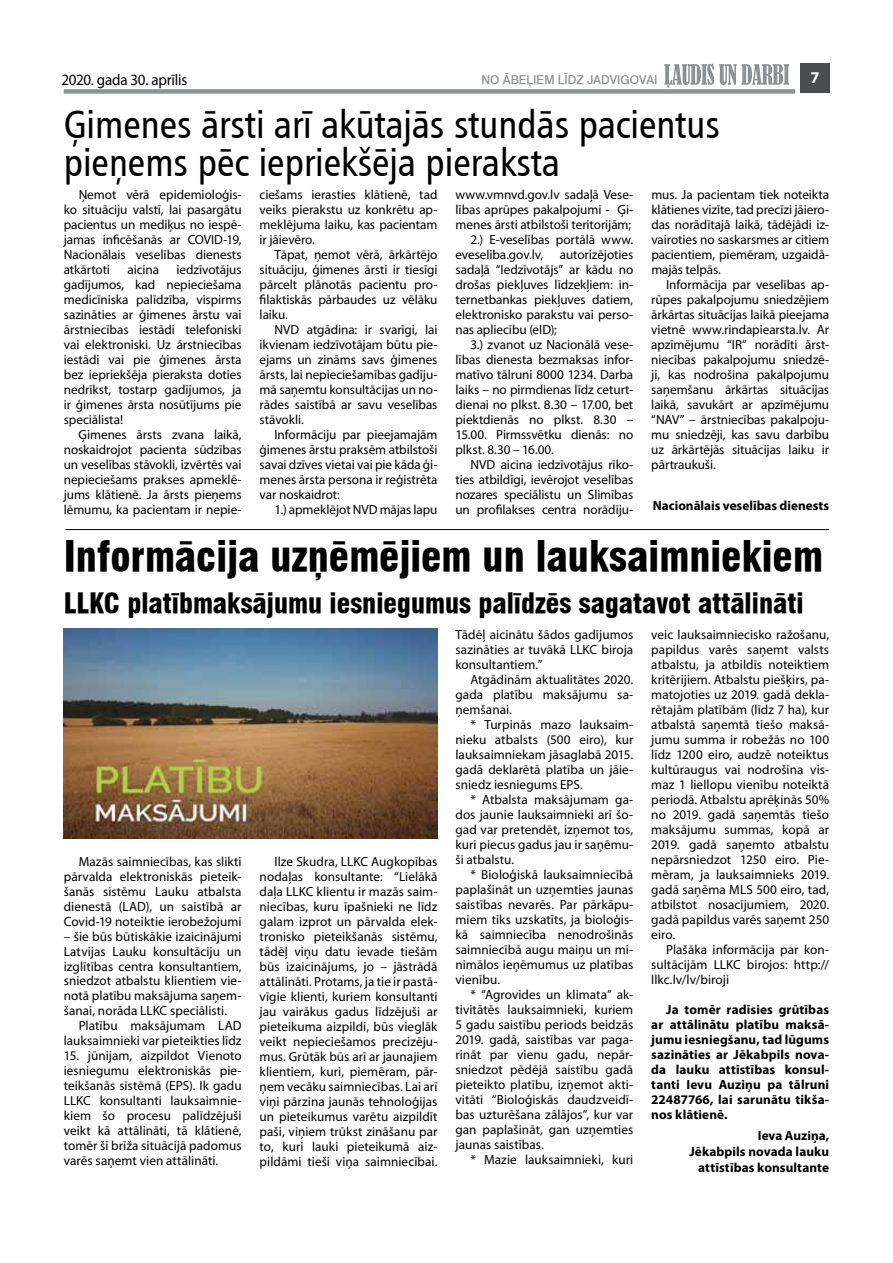
<style>
.page{position:relative;width:893px;height:1263px;background:#fff}
.page>*{position:absolute;margin:0;border:0;box-sizing:border-box;transform-origin:0 0}
.t1{font:900 condensed 40.5px "Swiss 721 TL";color:#000}
.t2{font:39px/37.5px "Humanist 777 TL Roman Condensed B";color:#000}
.t3{font:900 condensed 27px "Swiss 721 TL";color:#000}
.t4{font:700 16.5px "Myriad Pro";color:#fff}
.t5{font:15.75px "Myriad Pro";letter-spacing:-.015em;color:#000;scale:.95 1}
.t6{font:13.2px/15px "Myriad Pro";color:#000;text-align:justify}
.t7{font:700 13.2px/15px "Myriad Pro";letter-spacing:.005em;color:#000;text-align:justify}
.t8{font:500 12px "Swiss 721 TL";color:#8e9196}
</style>
<div class="page">
<div style="left:64px;top:89px;width:731px;height:5px;background:#8e9196"></div>
<div style="left:800px;top:64px;width:29px;height:29px;background:#4b4d50"></div>
<svg style="left:664px;top:64px;width:125px;height:24px"></svg>
<img style="left:64px;top:628px;width:373px;height:211px">
<hr style="left:66px;top:529px;width:763px;height:1px;background:#000">
<p class="t5" style="left:62px;top:70px;width:134px">2020. gada 30. aprīlis</p>
<p class="t8" style="left:481px;top:73px;width:178px">NO ĀBEĻIEM LĪDZ JADVIGOVAI</p>
<p class="t4" style="left:810px;top:67px;width:11px">7</p>
<h2 class="t2" style="left:64px;top:105px;width:658px">Ģimenes ārsti arī akūtajās stundās pacientus pieņems pēc iepriekšēja pieraksta</h2>
<p class="t6" style="left:64px;top:187px;width:179px;text-indent:15px">Ņemot vērā epidemioloģis&shy;ko situāciju valstī, lai pasargātu pacientus un mediķus no iespē&shy;jamas inficēšanās ar COVID-19, Nacionālais veselības dienests atkārtoti</p>
<p class="t6" style="left:651px;top:186px;width:179px">mus. Ja pacientam tiek noteikta klātienes vizīte, tad precīzi jāiero&shy;das norādītajā laikā, tādējādi iz&shy;vairoties no saskarsmes ar citiem pacientiem, piemēram, uzgaidā&shy;majās telpās.</p>
<p class="t6" style="left:651px;top:276px;width:179px;text-indent:15px">Informācija par veselības ap&shy;rūpes pakalpojumu sniedzējiem ārkārtas situācijas laikā pieejama vietnē www.rindapiearsta.lv. Ar apzīmējumu “IR” norādīti ārst&shy;niecības pakalpojumu sniedzē&shy;ji, kas nodrošina pakalpojumu saņemšanu ārkārtas situācijas laikā, savukārt ar apzīmējumu “NAV” – ārstniecības pakalpoju&shy;mu sniedzēji, kas savu darbību uz ārkārtējās situācijas laiku ir pārtraukuši.</p>
<p class="t7" style="left:653px;top:498px;width:178px">Nacionālais veselības dienests</p>
<h1 class="t1" style="left:64px;top:532px;width:761px">Informācija uzņēmējiem un lauksaimniekiem</h1>
<h3 class="t3" style="left:64px;top:587px;width:741px">LLKC platībmaksājumu iesniegumus palīdzēs sagatavot attālināti</h3>
<p class="t6" style="left:455px;top:187px;width:179px">www.vmnvd.gov.lv sadaļā Vese-</p>
<p class="t6" style="left:455px;top:202px;width:179px">lības aprūpes pakalpojumi - Ģi-</p>
<p class="t6" style="left:455px;top:217px;width:177px">menes ārsti atbilstoši teritorijām;</p>
<p class="t6" style="left:470px;top:232px;width:164px">2.) E-veselības portālā www.</p>
<p class="t6" style="left:455px;top:247px;width:89px">eveseliba.gov.lv,</p>
<p class="t6" style="left:260px;top:187px;width:179px">ciešams ierasties klātienē, tad veiks pierakstu uz konkrētu ap&shy;meklējuma laiku, kas pacientam ir jāievēro.</p>
<p class="t6" style="left:260px;top:247px;width:179px;text-indent:15px">Tāpat, ņemot vērā, ārkārtējo situāciju, ģimenes ārsti ir tiesīgi pārcelt plānotās pacientu pro&shy;filaktiskās pārbaudes uz vēlāku laiku.</p>
<p class="t6" style="left:260px;top:322px;width:179px;text-indent:15px">NVD atgādina: ir svarīgi, lai ikvienam iedzīvotājam būtu pie&shy;ejams un zināms savs ģimenes ārsts, lai nepieciešamības gadīju&shy;mā saņemtu konsultācijas un no&shy;rādes saistībā ar savu veselības stāvokli.</p>
<p class="t6" style="left:260px;top:427px;width:179px;text-indent:15px">Informāciju par pieejamajām ģimenes ārstu praksēm atbilstoši savai dzīves vietai vai pie kāda ģi&shy;menes ārsta persona ir reģistrēta var noskaidrot:</p>
<p class="t6" style="left:274px;top:502px;width:164px">1.) apmeklējot NVD mājas lapu</p>
<p class="t6" style="left:455px;top:247px;width:179px;text-indent:104px">autorizējoties sadaļā “Iedzīvotājs” ar kādu no drošas piekļuves līdzekļiem: in&shy;ternetbankas piekļuves datiem, elektronisko parakstu vai perso&shy;nas apliecību (eID);</p>
<p class="t6" style="left:455px;top:337px;width:179px;text-indent:15px">3.) zvanot uz Nacionālā vese&shy;lības dienesta bezmaksas infor&shy;matīvo tālruni 8000 1234. Darba laiks – no pirmdienas līdz ceturt&shy;dienai no plkst. 8.30 – 17.00, bet piektdienās no plkst. 8.30 – 15.00. Pirmssvētku dienās: no plkst. 8.30 – 16.00.</p>
<p class="t6" style="left:455px;top:456px;width:179px;text-indent:15px">NVD aicina iedzīvotājus rīko&shy;ties atbildīgi, ievērojot veselības nozares speciālistu un Slimības un profilakses centra norādīju-</p>
<p class="t6" style="left:64px;top:262px;width:179px;text-indent:113px">iedzīvotājus gadījumos, kad nepieciešama medicīniska palīdzība, vispirms sazināties ar ģimenes ārstu vai ārstniecības iestādi telefoniski vai elektroniski. Uz ārstniecības iestādi vai pie ģimenes ārsta bez iepriekšēja pieraksta doties nedrīkst, tostarp gadījumos, ja ir ģimenes ārsta nosūtījums pie speciālista!</p>
<p class="t6" style="left:64px;top:427px;width:179px;text-indent:15px">Ģimenes ārsts zvana laikā, noskaidrojot pacienta sūdzības un veselības stāvokli, izvērtēs vai nepieciešams prakses apmeklē&shy;jums klātienē. Ja ārsts pieņems lēmumu, ka pacientam ir nepie-</p>
<p class="t6" style="left:127px;top:262px;width:33px">aicina</p>
<p class="t6" style="left:64px;top:853px;width:179px;text-indent:15px">Mazās saimniecības, kas slikti pārvalda elektroniskās pieteik&shy;šanās sistēmu Lauku atbalsta dienestā (LAD), un saistībā ar Covid-19 noteiktie ierobežojumi</p>
<p class="t6" style="left:64px;top:928px;width:179px">– šie būs būtiskākie izaicinājumi Latvijas Lauku konsultāciju un izglītības centra konsultantiem, sniedzot atbalstu klientiem vie&shy;notā platību maksājuma saņem&shy;šanai, norāda LLKC speciālisti.</p>
<p class="t6" style="left:64px;top:1018px;width:179px;text-align:right">Platību maksājumam LAD lauksaimnieki var pieteikties līdz</p>
<p class="t6" style="left:64px;top:1048px;width:179px">15. jūnijam, aizpildot Vienoto iesniegumu elektroniskās pie&shy;teikšanās sistēmā (EPS). Ik gadu LLKC konsultanti lauksaimnie&shy;kiem šo procesu palīdzējuši veikt kā attālināti, tā klātienē, tomēr šī brīža situācijā padomus varēs saņemt vien attālināti.</p>
<p class="t6" style="left:260px;top:853px;width:179px;text-indent:15px">Ilze Skudra, LLKC Augkopības nodaļas konsultante: “Lielākā daļa LLKC klientu ir mazās saim&shy;niecības, kuru īpašnieki ne līdz galam izprot un pārvalda elek&shy;tronisko pieteikšanās sistēmu, tādēļ viņu datu ievade tiešām būs izaicinājums, jo – jāstrādā attālināti. Protams, ja tie ir pastā&shy;vīgie klienti, kuriem konsultanti jau vairākus gadus līdzējuši ar pieteikuma aizpildi, būs vieglāk veikt nepieciešamos precizēju&shy;mus. Grūtāk būs arī ar jaunajiem klientiem, kuri, piemēram, pār&shy;ņem vecāku saimniecības. Lai arī viņi pārzina jaunās tehnoloģijas un pieteikumus varētu aizpildīt paši, viņiem trūkst zināšanu par to, kuri lauki pieteikumā aiz&shy;pildāmi tieši viņa saimniecībai.</p>
<p class="t6" style="left:455px;top:627px;width:179px">Tādēļ aicinātu šādos gadījumos sazināties ar tuvākā LLKC biroja konsultantiem.”</p>
<p class="t6" style="left:455px;top:672px;width:179px;text-indent:15px">Atgādinām aktualitātes 2020. gada platību maksājumu sa&shy;ņemšanai.</p>
<p class="t6" style="left:455px;top:717px;width:179px;text-indent:15px">* Turpinās mazo lauksaim&shy;nieku atbalsts (500 eiro), kur lauksaimniekam jāsaglabā 2015. gadā deklarētā platība un jāie&shy;sniedz iesniegums EPS.</p>
<p class="t6" style="left:455px;top:792px;width:179px;text-indent:15px">* Atbalsta maksājumam ga&shy;dos jaunie lauksaimnieki arī šo&shy;gad var pretendēt, izņemot tos, kuri piecus gadus jau ir saņēmu&shy;ši atbalstu.</p>
<p class="t6" style="left:455px;top:867px;width:179px;text-indent:15px">* Bioloģiskā lauksaimniecībā paplašināt un uzņemties jaunas saistības nevarēs. Par pārkāpu&shy;miem tiks uzskatīts, ja bioloģis&shy;kā saimniecība nenodrošinās saimniecībā augu maiņu un mi&shy;nimālos ieņēmumus uz platības vienību.</p>
<p class="t6" style="left:455px;top:987px;width:179px;text-indent:15px">* “Agrovides un klimata” ak&shy;tivitātēs lauksaimnieki, kuriem 5 gadu saistību periods beidzās 2019. gadā, saistības var paga&shy;rināt par vienu gadu, nepār&shy;sniedzot pēdējā saistību gadā pieteikto platību, izņemot akti&shy;vitāti “Bioloģiskās daudzveidī&shy;bas uzturēšana zālājos”, kur var gan paplašināt, gan uzņemties jaunas saistības.</p>
<p class="t6" style="left:470px;top:1152px;width:164px">* Mazie lauksaimnieki, kuri</p>
<p class="t6" style="left:651px;top:627px;width:179px">veic lauksaimniecisko ražošanu, papildus varēs saņemt valsts atbalstu, ja atbildīs noteiktiem kritērijiem. Atbalstu piešķirs, pa&shy;matojoties uz 2019. gadā dekla&shy;rētajām platībām (līdz 7 ha), kur atbalstā saņemtā tiešo maksā&shy;jumu summa ir robežās no 100 līdz 1200 eiro, audzē noteiktus kultūraugus vai nodrošina vis&shy;maz 1 liellopu vienību noteiktā periodā. Atbalstu aprēķinās 50% no 2019. gadā saņemtās tiešo maksājumu summas, kopā ar 2019. gadā saņemto atbalstu nepārsniedzot 1250 eiro. Pie&shy;mēram, ja lauksaimnieks 2019. gadā saņēma MLS 500 eiro, tad, atbilstot nosacījumiem, 2020. gadā papildus varēs saņemt 250 eiro.</p>
<p class="t6" style="left:651px;top:942px;width:179px;text-indent:15px">Plašāka informācija par kon&shy;sultācijām LLKC birojos: http:// llkc.lv/lv/biroji</p>
<p class="t7" style="left:651px;top:1001px;width:179px;text-indent:15px">Ja tomēr radīsies grūtības ar attālinātu platību maksā&shy;jumu iesniegšanu, tad lūgums sazināties ar Jēkabpils nova&shy;da lauku attīstības konsul&shy;tanti Ievu Auziņu pa tālruni 22487766, lai sarunātu tikša&shy;nos klātienē.</p>
<p class="t7" style="left:689px;top:1127px;width:141px;line-height:15.8px;text-align:right">Ieva Auziņa,<br>Jēkabpils novada lauku attīstības konsultante</p>
</div>
